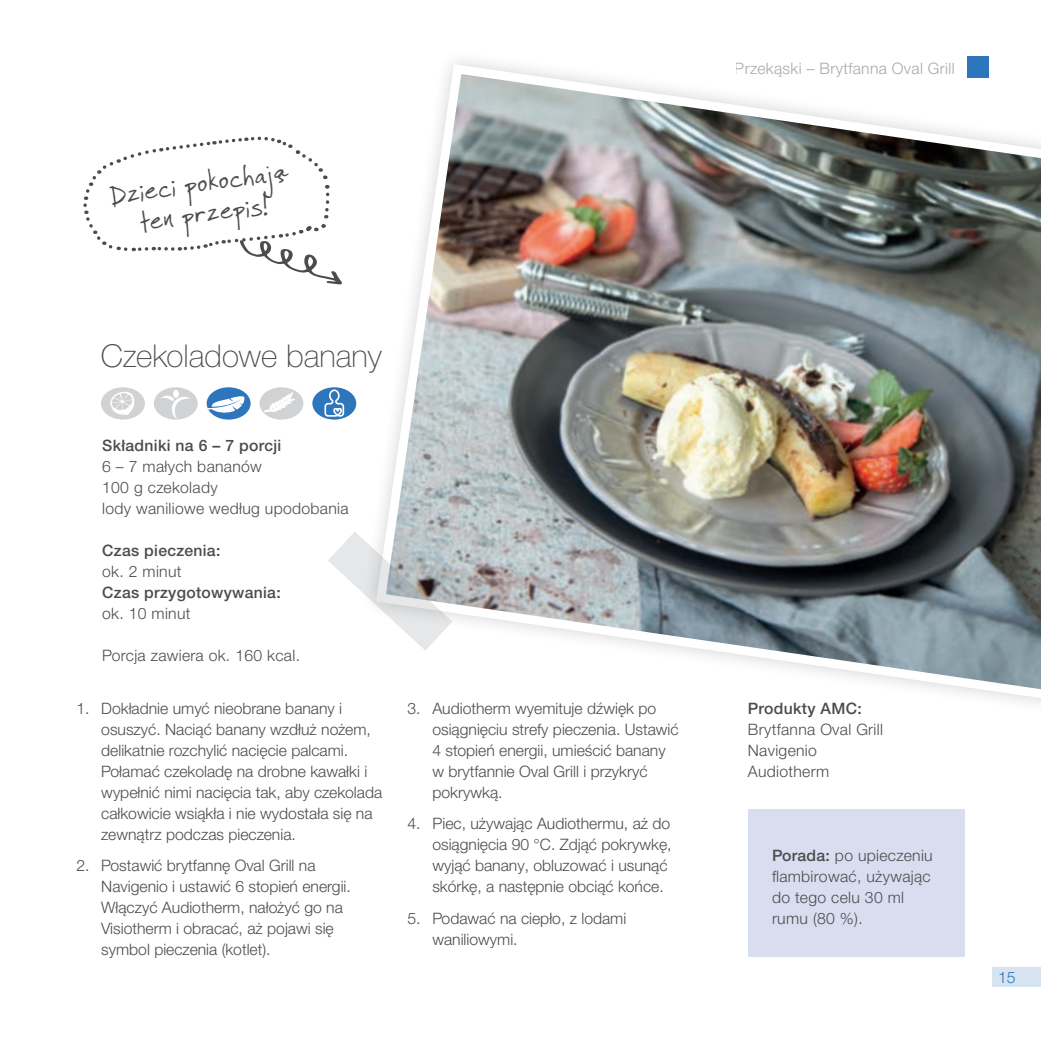
<style>
.page{position:relative;width:1041px;height:1041px;background:#fff}
.page>*{position:absolute;margin:0;border:0;box-sizing:border-box;transform-origin:0 0}
.t1{font:100 31.5px "Helvetica Neue LTW1 G";color:#4b4c4d}
.t2{font:29.75px/30.6px "Faraco Hand";color:#4b4c4d;text-align:center}
.t3{font:300 15.75px/21px "Helvetica Neue LTW1 G";color:#4b4c4d}
.t4{font:300 15.75px/21px "Helvetica Neue LTW1 G";letter-spacing:.02em;color:#4b4c4d}
.t5{font:500 15.75px "Helvetica Neue LTW1 G";letter-spacing:.02em;color:#4b4c4d}
.t6{font:300 15.75px "Helvetica Neue LTW1 G";letter-spacing:.02em;color:#a8a9ad}
.t7{font:300 15.75px "Helvetica Neue LTW1 G";color:#2e76bc}
.s1{font-weight:500}
</style>
<div class="page">
<div style="left:992px;top:967px;width:49px;height:20px;background:#d6e4f1"></div>
<img style="left:381px;top:59px;width:660px;height:645px">
<div style="left:154px;top:387px;width:44px;height:33px;background:#d1d2d4;border-radius:50%"></div>
<div style="left:173px;top:390px;width:6px;height:8px;background:#fff;border-radius:50%"></div>
<svg style="left:161px;top:395px;width:30px;height:24px"></svg>
<div style="left:259px;top:387px;width:44px;height:33px;background:#d1d2d4;border-radius:50%"></div>
<svg style="left:264px;top:392px;width:31px;height:20px"></svg>
<div style="left:312px;top:387px;width:44px;height:33px;background:#2e76bc;border-radius:50%"></div>
<svg style="left:324px;top:389px;width:21px;height:29px"></svg>
<div style="left:101px;top:387px;width:44px;height:33px;background:#d1d2d4;border-radius:50%"></div>
<svg style="left:110px;top:392px;width:25px;height:23px"></svg>
<div style="left:207px;top:387px;width:44px;height:33px;background:#2e76bc;border-radius:50%"></div>
<svg style="left:207px;top:395px;width:38px;height:19px"></svg>
<div style="left:748px;top:809px;width:217px;height:147px;background:#d8def0"></div>
<svg style="left:328px;top:531px;width:124px;height:120px"></svg>
<svg style="left:83px;top:136px;width:259px;height:148px"></svg>
<h2 class="t2" style="left:108px;top:180px;width:183px;rotate:-8deg">Dzieci pokochają ten przepis!</h2>
<h1 class="t1" style="left:101px;top:337px;width:282px">Czekoladowe banany</h1>
<p class="t5" style="left:102px;top:436px;width:181px">Składniki na 6 – 7 porcji</p>
<p class="t4" style="left:102px;top:456px;width:248px">6 – 7 małych bananów<br>100 g czekolady<br>lody waniliowe według upodobania</p>
<p class="t5" style="left:102px;top:541px;width:120px">Czas pieczenia:</p>
<p class="t3" style="left:102px;top:561px;width:81px">ok. 2 minut</p>
<p class="t5" style="left:102px;top:583px;width:180px">Czas przygotowywania:</p>
<p class="t4" style="left:102px;top:603px;width:90px">ok. 10 minut</p>
<p class="t4" style="left:102px;top:645px;width:199px">Porcja zawiera ok. 160 kcal.</p>
<p class="t3" style="left:101px;top:697px;width:282px;text-indent:-25px">1. Dokładnie umyć nieobrane banany i osuszyć. Naciąć banany wzdłuż nożem, delikatnie rozchylić nacięcie palcami.<br>Połamać czekoladę na drobne kawałki i wypełnić nimi nacięcia tak, aby czekolada całkowicie wsiąkła i nie wydostała się na zewnątrz podczas pieczenia.</p>
<p class="t3" style="left:101px;top:855px;width:251px;text-indent:-25px">2. Postawić brytfannę Oval Grill na Navigenio i ustawić 6 stopień energii.<br>Włączyć Audiotherm, nałożyć go na Visiotherm i obracać, aż pojawi się symbol pieczenia (kotlet).</p>
<p class="t3" style="left:432px;top:697px;width:248px;text-indent:-25px">3. Audiotherm wyemituje dźwięk po osiągnięciu strefy pieczenia. Ustawić<br>4 stopień energii, umieścić banany w brytfannie Oval Grill i przykryć pokrywką.</p>
<p class="t3" style="left:432px;top:813px;width:241px;text-indent:-25px">4. Piec, używając Audiothermu, aż do osiągnięcia 90 °C. Zdjąć pokrywkę, wyjąć banany, obluzować i usunąć skórkę, a następnie obciąć końce.</p>
<p class="t3" style="left:432px;top:907px;width:195px;text-indent:-25px">5. Podawać na ciepło, z lodami waniliowymi.</p>
<p class="t6" style="left:735px;top:58px;width:221px">Przekąski – Brytfanna Oval Grill</p>
<p class="t5" style="left:748px;top:698px;width:115px">Produkty AMC:</p>
<p class="t4" style="left:748px;top:718px;width:137px">Brytfanna Oval Grill<br>Navigenio<br>Audiotherm</p>
<p class="t4" style="left:772px;top:844px;width:162px"><span class="s1">Porada:</span> po upieczeniu flambirować, używając do tego celu 30 ml rumu (80 %).</p>
<p class="t7" style="left:998px;top:968px;width:19px">15</p>
</div>
